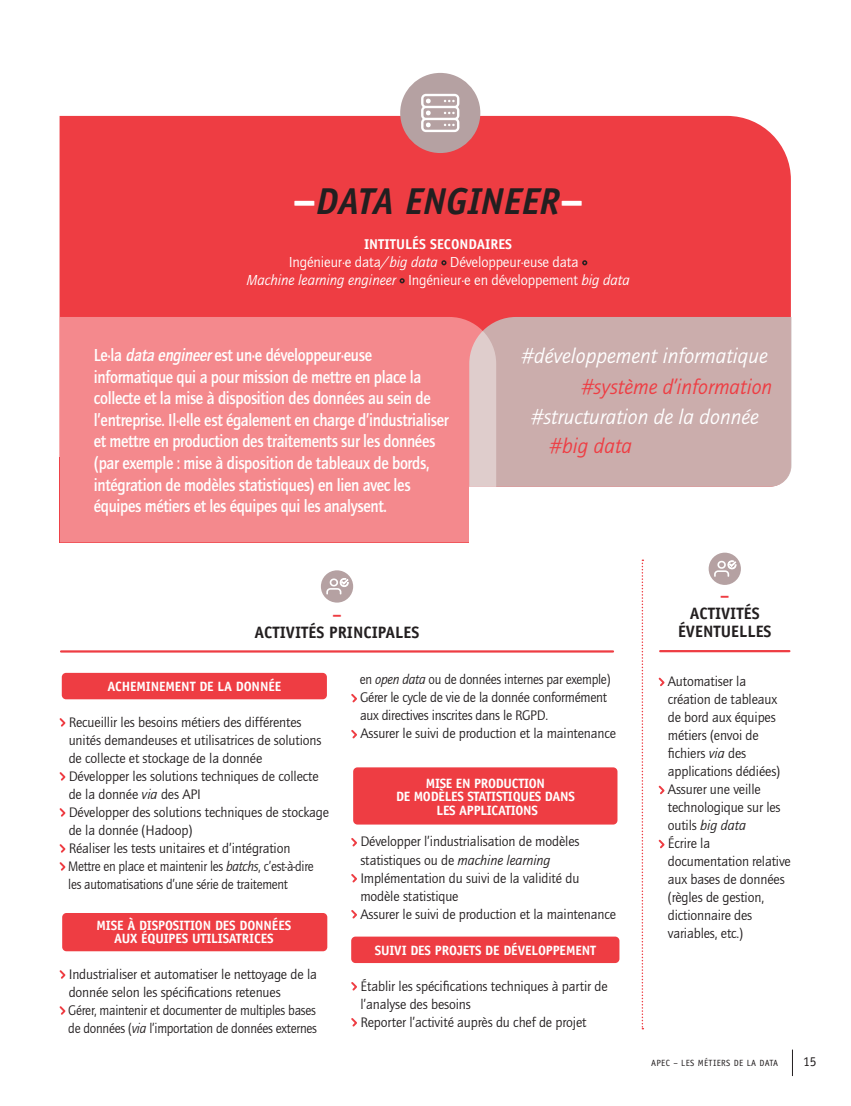
<style>
.page{position:relative;width:851px;height:1106px;background:#fff}
.page>*{position:absolute;margin:0;border:0;box-sizing:border-box;transform-origin:0 0}
.t1{font:italic 700 37.5px "Officina Sans";color:#231f20}
.t2{font:italic 21.45px "Quay Itc T";color:#fff}
.t3{font:italic 21.45px "Quay Itc T";color:#ee3d43}
.t4{font:700 18px/21.6px "Quay Itc T";letter-spacing:-.02em;color:#fff;scale:.89 1}
.t5{font:700 16.5px/18px "Officina Sans";color:#231f20;text-align:center}
.t6{font:700 16.5px "Officina Sans";color:#ee3d43}
.t7{font:15px/18px "Quay Itc T";letter-spacing:-.01em;color:#fff;text-align:center}
.t8{font:14.25px/18px "Quay Itc T";letter-spacing:-.01em;color:#231f20}
.t9{font:14.25px/18px "Quay Itc T";letter-spacing:-.01em;color:#231f20;scale:.95 1}
.t10{font:700 14.25px "Officina Sans";color:#fff}
.t11{font:700 13.5px/13.5px "Officina Sans";letter-spacing:-.01em;color:#fff;text-align:center}
.t12{font:13.5px "Officina Sans";color:#231f20}
.t13{font:9px "Officina Sans";letter-spacing:.04em;color:#231f20}
.s1{font-style:normal;font-size:42px;color:#fff}
.s2{font-style:italic}
</style>
<div class="page">
<svg style="left:792px;top:1049px;width:1px;height:27px"></svg>
<div style="left:60px;top:116px;width:730px;height:201px;background:#ee3d43"></div>
<div style="left:496px;top:317px;width:295px;height:169px;background:#cbadac"></div>
<div style="left:400px;top:73px;width:80px;height:80px;background:#b5a1a2;border-radius:50%"></div>
<svg style="left:441px;top:260px;width:5px;height:5px"></svg>
<svg style="left:582px;top:260px;width:5px;height:5px"></svg>
<svg style="left:399px;top:278px;width:5px;height:5px"></svg>
<svg style="left:421px;top:94px;width:38px;height:38px"></svg>
<div style="left:60px;top:317px;width:436px;height:225px;background:#f4898d"></div>
<hr style="left:61px;top:650px;width:552px;height:2px;background:#ee3d43">
<div style="left:62px;top:673px;width:265px;height:26px;background:#ee3d43;border-radius:4px"></div>
<svg style="left:59px;top:718px;width:7px;height:9px"></svg>
<svg style="left:59px;top:772px;width:7px;height:9px"></svg>
<svg style="left:59px;top:808px;width:7px;height:9px"></svg>
<svg style="left:59px;top:844px;width:7px;height:9px"></svg>
<svg style="left:59px;top:862px;width:7px;height:9px"></svg>
<div style="left:62px;top:913px;width:265px;height:38px;background:#ee3d43;border-radius:4px"></div>
<svg style="left:59px;top:970px;width:7px;height:9px"></svg>
<svg style="left:59px;top:1006px;width:7px;height:9px"></svg>
<svg style="left:351px;top:694px;width:6px;height:9px"></svg>
<svg style="left:351px;top:730px;width:6px;height:9px"></svg>
<div style="left:353px;top:767px;width:264px;height:57px;background:#ee3d43;border-radius:4px"></div>
<svg style="left:351px;top:838px;width:6px;height:9px"></svg>
<svg style="left:351px;top:874px;width:6px;height:9px"></svg>
<svg style="left:351px;top:910px;width:6px;height:9px"></svg>
<div style="left:351px;top:936px;width:268px;height:27px;background:#ee3d43;border-radius:4px"></div>
<svg style="left:351px;top:982px;width:6px;height:9px"></svg>
<svg style="left:351px;top:1018px;width:6px;height:9px"></svg>
<div style="left:321px;top:570px;width:32px;height:32px;background:#b5a1a2;border-radius:50%"></div>
<svg style="left:326px;top:578px;width:22px;height:16px"></svg>
<hr style="left:660px;top:650px;width:129px;height:2px;background:#ee3d43">
<svg style="left:658px;top:677px;width:7px;height:10px"></svg>
<svg style="left:658px;top:785px;width:7px;height:10px"></svg>
<svg style="left:658px;top:839px;width:7px;height:10px"></svg>
<div style="left:708px;top:552px;width:32px;height:33px;background:#b5a1a2;border-radius:50%"></div>
<svg style="left:714px;top:560px;width:22px;height:17px"></svg>
<svg style="left:641px;top:559px;width:2px;height:470px"></svg>
<h1 class="t1" style="left:293px;top:179px;width:292px"><span class="s1">–</span>DATA ENGINEER<span class="s1">–</span></h1>
<p class="t10" style="left:364px;top:236px;width:150px">INTITULÉS SECONDAIRES</p>
<p class="t7" style="left:246px;top:253px;width:385px">Ingénieur·e data/<span class="s2">big data</span> Développeur·euse data<br><span class="s2">Machine learning engineer</span> Ingénieur·e en développement <span class="s2">big data</span></p>
<p class="t4" style="left:94px;top:344px;width:400px">Le·la <span class="s2">data engineer</span>est un·e développeur·euse informatique qui a pour mission de mettre en place la collecte et la mise à disposition des données au sein de l’entreprise. Il·elle est également en charge d’industrialiser et mettre en production des traitements sur les données (par exemple : mise à disposition de tableaux de bords, intégration de modèles statistiques) en lien avec les équipes métiers et les équipes qui les analysent.</p>
<h2 class="t2" style="left:521px;top:344px;width:247px">#développement informatique</h2>
<h2 class="t3" style="left:581px;top:374px;width:192px">#système d’information</h2>
<h2 class="t2" style="left:531px;top:404px;width:229px">#structuration de la donnée</h2>
<h2 class="t3" style="left:549px;top:434px;width:84px">#big data</h2>
<p class="t6" style="left:332px;top:603px;width:11px">–</p>
<p class="t5" style="left:254px;top:623px;width:166px">ACTIVITÉS PRINCIPALES</p>
<p class="t11" style="left:108px;top:680px;width:175px">ACHEMINEMENT DE LA DONNÉE</p>
<p class="t8" style="left:68px;top:712px;width:262px">Recueillir les besoins métiers des différentes unités demandeuses et utilisatrices de solutions de collecte et stockage de la donnée<br>Développer les solutions techniques de collecte de la donnée <span class="s2">via</span> des API<br>Développer des solutions techniques de stockage de la donnée (Hadoop)<br>Réaliser les tests unitaires et d’intégration<br>Mettre en place et maintenir les <span class="s2">batchs</span>, c’est-à-dire les automatisations d’une série de traitement</p>
<p class="t11" style="left:96px;top:918px;width:196px">MISE À DISPOSITION DES DONNÉES<br>AUX ÉQUIPES UTILISATRICES</p>
<p class="t8" style="left:68px;top:964px;width:250px">Industrialiser et automatiser le nettoyage de la donnée selon les spécifications retenues<br>Gérer, maintenir et documenter de multiples bases de données (<span class="s2">via</span> l’importation de données externes</p>
<p class="t9" style="left:360px;top:670px;width:271px">en <span class="s2">open data</span> ou de données internes par exemple)<br>Gérer le cycle de vie de la donnée conformément aux directives inscrites dans le RGPD.<br>Assurer le suivi de production et la maintenance</p>
<p class="t11" style="left:396px;top:776px;width:180px">MISE EN PRODUCTION<br>DE MODÈLES STATISTIQUES DANS<br>LES APPLICATIONS</p>
<p class="t8" style="left:360px;top:832px;width:257px">Développer l’industrialisation de modèles statistiques ou de <span class="s2">machine learning </span>Implémentation du suivi de la validité du modèle statistique<br>Assurer le suivi de production et la maintenance</p>
<p class="t11" style="left:374px;top:943px;width:223px">SUIVI DES PROJETS DE DÉVELOPPEMENT</p>
<p class="t8" style="left:360px;top:976px;width:249px">Établir les spécifications techniques à partir de l’analyse des besoins<br>Reporter l’activité auprès du chef de projet</p>
<p class="t6" style="left:720px;top:585px;width:11px">–</p>
<p class="t5" style="left:678px;top:604px;width:95px">ACTIVITÉS<br>ÉVENTUELLES</p>
<p class="t8" style="left:667px;top:672px;width:124px">Automatiser la création de tableaux de bord aux équipes métiers (envoi de fichiers <span class="s2">via</span> des applications dédiées)<br>Assurer une veille technologique sur les outils <span class="s2">big data<br></span>Écrire la documentation relative aux bases de données (règles de gestion, dictionnaire des variables, etc.)</p>
<p class="t13" style="left:651px;top:1057px;width:128px">APEC – LES MÉTIERS DE LA DATA</p>
<p class="t12" style="left:802px;top:1053px;width:15px">15</p>
</div>
